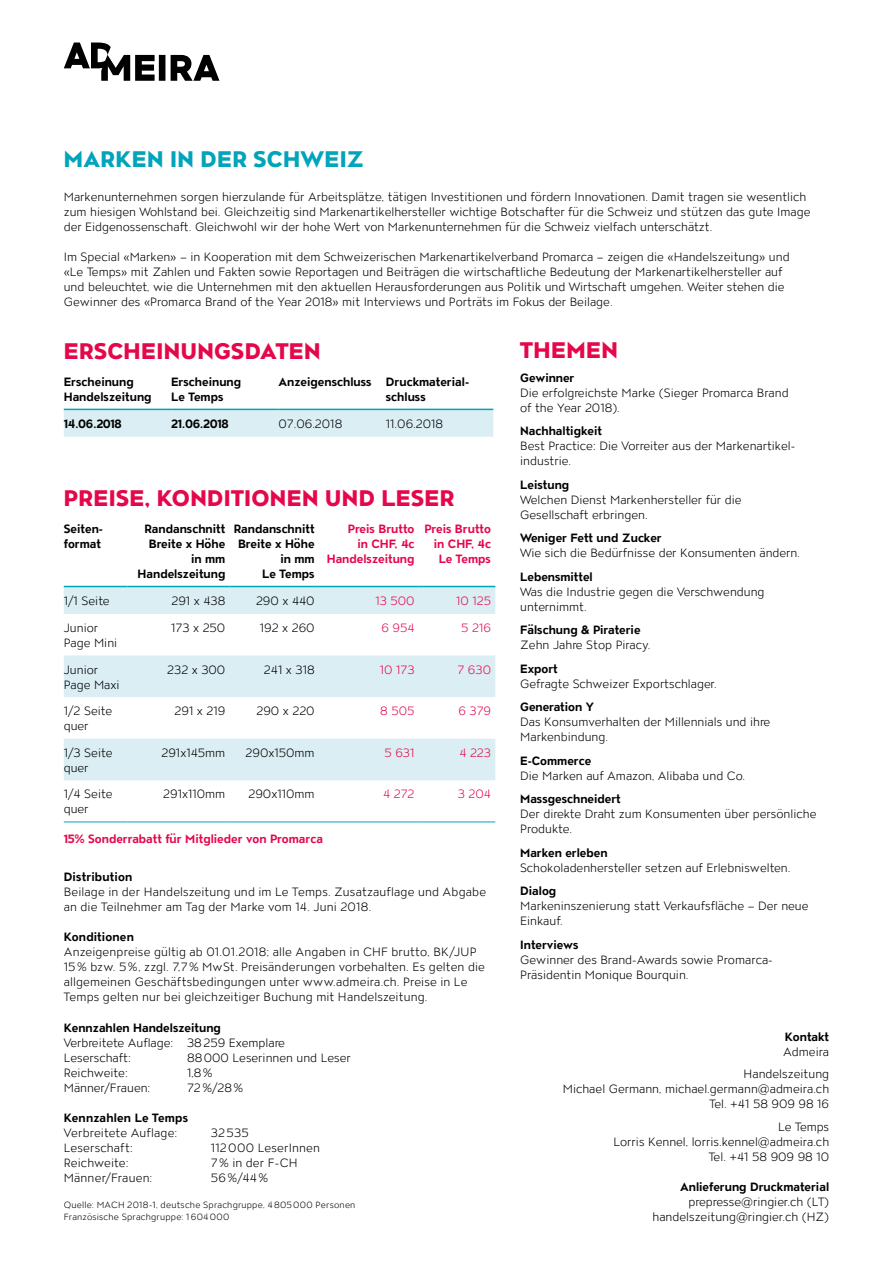
<style>
.page{position:relative;width:893px;height:1263px;background:#fff}
.page>*{position:absolute;margin:0;border:0;box-sizing:border-box;transform-origin:0 0}
.t1{font:800 22.5px "ATC Overlook";letter-spacing:.02em;color:#e5074c}
.t2{font:800 22.5px "ATC Overlook";letter-spacing:.015em;color:#00a4bb}
.t3{font:300 12px/15px "ATC Overlook";color:#000}
.t4{font:700 12px/15px "ATC Overlook";color:#000}
.t5{font:700 12px/15px "ATC Overlook";color:#e5074c;text-align:right}
.t6{font:300 12px "ATC Overlook";color:#e5074c}
.t7{font:300 9px/12px "ATC Overlook";letter-spacing:.025em;color:#000}
</style>
<div class="page">
<svg style="left:64px;top:43px;width:155px;height:38px"></svg>
<svg style="left:64px;top:587px;width:431px;height:193px;fill:#daeef3"></svg>
<hr style="left:64px;top:586px;width:64px;height:1px;background:#00a4bb">
<hr style="left:128px;top:586px;width:102px;height:1px;background:#00a4bb">
<hr style="left:230px;top:586px;width:89px;height:1px;background:#00a4bb">
<hr style="left:319px;top:586px;width:100px;height:1px;background:#00a4bb">
<hr style="left:419px;top:586px;width:76px;height:1px;background:#00a4bb">
<hr style="left:64px;top:821px;width:64px;height:1px;background:#00a4bb">
<hr style="left:128px;top:821px;width:102px;height:1px;background:#00a4bb">
<hr style="left:230px;top:821px;width:89px;height:1px;background:#00a4bb">
<hr style="left:319px;top:821px;width:100px;height:1px;background:#00a4bb">
<hr style="left:419px;top:821px;width:76px;height:1px;background:#00a4bb">
<svg style="left:64px;top:410px;width:429px;height:27px;background:#d9edf2"></svg>
<hr style="left:64px;top:409px;width:107px;height:1px;background:#00a4bb">
<hr style="left:171px;top:409px;width:108px;height:1px;background:#00a4bb">
<hr style="left:279px;top:409px;width:107px;height:1px;background:#00a4bb">
<hr style="left:386px;top:409px;width:107px;height:1px;background:#00a4bb">
<h1 class="t2" style="left:64px;top:146px;width:302px">MARKEN IN DER SCHWEIZ</h1>
<p class="t3" style="left:64px;top:190px;width:748px">Markenunternehmen sorgen hierzulande für Arbeitsplätze, tätigen Investitionen und fördern Innovationen. Damit tragen sie wesentlich zum hiesigen Wohlstand bei. Gleichzeitig sind Markenartikelhersteller wichtige Botschafter für die Schweiz und stützen das gute Image der Eidgenossenschaft. Gleichwohl wir der hohe Wert von Markenunternehmen für die Schweiz vielfach unterschätzt.</p>
<p class="t3" style="left:64px;top:250px;width:727px">Im Special «Marken» – in Kooperation mit dem Schweizerischen Markenartikelverband Promarca – zeigen die «Handelszeitung» und «Le Temps» mit Zahlen und Fakten sowie Reportagen und Beiträgen die wirtschaftliche Bedeutung der Markenartikelhersteller auf und beleuchtet, wie die Unternehmen mit den aktuellen Herausforderungen aus Politik und Wirtschaft umgehen. Weiter stehen die Gewinner des «Promarca Brand of the Year 2018» mit Interviews und Porträts im Fokus der Beilage.</p>
<h1 class="t1" style="left:520px;top:337px;width:99px">THEMEN</h1>
<p class="t4" style="left:520px;top:371px;width:56px">Gewinner</p>
<p class="t3" style="left:520px;top:386px;width:270px">Die erfolgreichste Marke (Sieger Promarca Brand of the Year 2018).</p>
<p class="t4" style="left:520px;top:424px;width:83px">Nachhaltigkeit</p>
<p class="t3" style="left:520px;top:439px;width:277px">Best Practice: Die Vorreiter aus der Markenartikel&shy;industrie.</p>
<p class="t4" style="left:520px;top:478px;width:51px">Leistung</p>
<p class="t3" style="left:520px;top:493px;width:223px">Welchen Dienst Markenhersteller für die<br>Gesellschaft erbringen.</p>
<p class="t4" style="left:520px;top:531px;width:143px">Weniger Fett und Zucker</p>
<p class="t3" style="left:520px;top:546px;width:281px">Wie sich die Bedürfnisse der Konsumenten ändern.</p>
<p class="t4" style="left:520px;top:570px;width:74px">Lebensmittel</p>
<p class="t3" style="left:520px;top:585px;width:246px">Was die Industrie gegen die Verschwendung unternimmt.</p>
<p class="t4" style="left:520px;top:623px;width:122px">Fälschung &amp; Piraterie</p>
<p class="t3" style="left:520px;top:638px;width:132px">Zehn Jahre Stop Piracy.</p>
<p class="t4" style="left:520px;top:662px;width:39px">Export</p>
<p class="t3" style="left:520px;top:677px;width:198px">Gefragte Schweizer Exportschlager.</p>
<p class="t4" style="left:520px;top:700px;width:75px">Generation Y</p>
<p class="t3" style="left:520px;top:715px;width:252px">Das Konsumverhalten der Millennials und ihre<br>Markenbindung.</p>
<p class="t4" style="left:520px;top:754px;width:73px">E-Commerce</p>
<p class="t3" style="left:520px;top:769px;width:227px">Die Marken auf Amazon, Alibaba und Co.</p>
<p class="t4" style="left:520px;top:792px;width:102px">Massgeschneidert</p>
<p class="t3" style="left:520px;top:807px;width:298px">Der direkte Draht zum Konsumenten über persönliche<br>Produkte.</p>
<p class="t4" style="left:520px;top:846px;width:89px">Marken erleben</p>
<p class="t3" style="left:520px;top:861px;width:272px">Schokoladenhersteller setzen auf Erlebniswelten.</p>
<p class="t4" style="left:520px;top:884px;width:38px">Dialog</p>
<p class="t3" style="left:520px;top:899px;width:290px">Markeninszenierung statt Verkaufsfläche – Der neue<br>Einkauf.</p>
<p class="t4" style="left:520px;top:938px;width:60px">Interviews</p>
<p class="t3" style="left:520px;top:953px;width:251px">Gewinner des Brand-Awards sowie Promarca--<br>Präsidentin Monique Bourquin.</p>
<h1 class="t1" style="left:64px;top:339px;width:258px">ERSCHEINUNGSDATEN</h1>
<p class="t4" style="left:64px;top:375px;width:89px">Erscheinung<br>Handelszeitung</p>
<p class="t4" style="left:171px;top:375px;width:71px">Erscheinung<br>Le Temps</p>
<p class="t4" style="left:386px;top:375px;width:85px;text-indent:-107px">Anzeigenschluss Druckmaterial&shy;schluss</p>
<p class="t4" style="left:64px;top:417px;width:60px">14.06.2018</p>
<p class="t4" style="left:171px;top:417px;width:59px">21.06.2018</p>
<p class="t3" style="left:279px;top:417px;width:65px">07.06.2018</p>
<p class="t3" style="left:386px;top:417px;width:59px">11.06.2018</p>
<h1 class="t1" style="left:64px;top:485px;width:392px">PREISE, KONDITIONEN UND LESER</h1>
<p class="t4" style="left:64px;top:522px;width:41px">Seiten&shy;format</p>
<p class="t4" style="left:138px;top:522px;width:89px;text-align:right">Randanschnitt<br>Breite x Höhe in mm<br>Handelszeitung</p>
<p class="t4" style="left:234px;top:522px;width:82px;text-align:right">Randanschnitt<br>Breite x Höhe in mm<br>Le Temps</p>
<p class="t5" style="left:327px;top:522px;width:89px">Preis Brutto<br>in CHF, 4c<br>Handelszeitung</p>
<p class="t5" style="left:424px;top:522px;width:68px">Preis Brutto in CHF, 4c<br>Le Temps</p>
<p class="t3" style="left:64px;top:594px;width:47px">1/1 Seite</p>
<p class="t3" style="left:171px;top:594px;width:55px">291 x 438</p>
<p class="t3" style="left:256px;top:594px;width:60px">290 x 440</p>
<p class="t6" style="left:375px;top:594px;width:41px">13 500</p>
<p class="t6" style="left:456px;top:594px;width:36px">10 125</p>
<p class="t3" style="left:64px;top:621px;width:55px">Junior<br>Page Mini</p>
<p class="t3" style="left:171px;top:621px;width:56px">173 x 250</p>
<p class="t3" style="left:260px;top:621px;width:56px">192 x 260</p>
<p class="t6" style="left:381px;top:621px;width:35px">6 954</p>
<p class="t6" style="left:461px;top:621px;width:31px">5 216</p>
<p class="t3" style="left:64px;top:662px;width:57px">Junior<br>Page Maxi</p>
<p class="t3" style="left:167px;top:662px;width:60px">232 x 300</p>
<p class="t3" style="left:264px;top:662px;width:52px">241 x 318</p>
<p class="t6" style="left:380px;top:663px;width:36px">10 173</p>
<p class="t6" style="left:458px;top:663px;width:35px">7 630</p>
<p class="t3" style="left:64px;top:704px;width:50px">1/2 Seite quer</p>
<p class="t3" style="left:175px;top:704px;width:52px">291 x 219</p>
<p class="t3" style="left:256px;top:704px;width:60px">290 x 220</p>
<p class="t6" style="left:380px;top:704px;width:36px">8 505</p>
<p class="t6" style="left:458px;top:704px;width:34px">6 379</p>
<p class="t3" style="left:64px;top:746px;width:50px">1/3 Seite quer</p>
<p class="t3" style="left:161px;top:746px;width:65px">291x145mm</p>
<p class="t3" style="left:245px;top:746px;width:71px">290x150mm</p>
<p class="t6" style="left:385px;top:746px;width:31px">5 631</p>
<p class="t6" style="left:459px;top:746px;width:33px">4 223</p>
<p class="t3" style="left:64px;top:787px;width:50px">1/4 Seite quer</p>
<p class="t3" style="left:163px;top:787px;width:64px">291x110mm</p>
<p class="t3" style="left:248px;top:787px;width:68px">290x110mm</p>
<p class="t6" style="left:383px;top:787px;width:33px">4 272</p>
<p class="t6" style="left:458px;top:787px;width:35px">3 204</p>
<p class="t5" style="left:64px;top:832px;width:261px">15% Sonderrabatt für Mitglieder von Promarca</p>
<p class="t4" style="left:64px;top:870px;width:70px">Distribution</p>
<p class="t3" style="left:64px;top:885px;width:424px">Beilage in der Handelszeitung und im Le Temps. Zusatzauflage und Abgabe an die Teilnehmer am Tag der Marke vom 14. Juni 2018.</p>
<p class="t4" style="left:64px;top:930px;width:72px">Konditionen</p>
<p class="t3" style="left:64px;top:945px;width:423px">Anzeigenpreise gültig ab 01.01.2018; alle Angaben in CHF brutto, BK/JUP 15% bzw. 5%, zzgl. 7,7% MwSt. Preisänderungen vorbehalten. Es gelten die allgemeinen Geschäftsbedingungen unter www.admeira.ch. Preise in Le Temps gelten nur bei gleichzeitiger Buchung mit Handelszeitung.</p>
<p class="t4" style="left:64px;top:1020px;width:159px">Kennzahlen Handelszeitung</p>
<p class="t3" style="left:64px;top:1035px;width:223px">Verbreitete Auflage: 38259 Exemplare<br>Leserschaft:</p>
<p class="t4" style="left:785px;top:1029px;width:46px">Kontakt</p>
<p class="t3" style="left:744px;top:1041px;width:87px;line-height:22.5px;text-align:right">Admeira<br>Handelszeitung</p>
<p class="t3" style="left:563px;top:1082px;width:268px;text-align:right">Michael Germann, michael.germann@admeira.ch<br>Tel. +41 58 909 98 16</p>
<p class="t3" style="left:613px;top:1119px;width:217px;text-align:right">Le Temps<br>Lorris Kennel, lorris.kennel@admeira.ch<br>Tel. +41 58 909 98 10</p>
<p class="t4" style="left:680px;top:1179px;width:151px">Anlieferung Druckmaterial</p>
<p class="t3" style="left:652px;top:1194px;width:178px;text-align:right">prepresse@ringier.ch (LT) handelszeitung@ringier.ch (HZ)</p>
<p class="t3" style="left:187px;top:1050px;width:165px">88000 Leserinnen und Leser</p>
<p class="t3" style="left:64px;top:1065px;width:66px">Reichweite:</p>
<p class="t3" style="left:187px;top:1065px;width:27px">1,8%</p>
<p class="t3" style="left:64px;top:1080px;width:88px">Männer/Frauen:</p>
<p class="t3" style="left:187px;top:1080px;width:58px">72%/28%</p>
<p class="t4" style="left:64px;top:1110px;width:126px">Kennzahlen Le Temps</p>
<p class="t3" style="left:64px;top:1125px;width:115px">Verbreitete Auflage:</p>
<p class="t3" style="left:211px;top:1125px;width:40px">32535</p>
<p class="t3" style="left:64px;top:1140px;width:71px">Leserschaft:</p>
<p class="t3" style="left:211px;top:1140px;width:111px">112000 LeserInnen</p>
<p class="t3" style="left:64px;top:1155px;width:66px">Reichweite:</p>
<p class="t3" style="left:211px;top:1155px;width:88px">7% in der F-CH</p>
<p class="t3" style="left:64px;top:1170px;width:90px">Männer/Frauen:</p>
<p class="t3" style="left:211px;top:1170px;width:59px">56%/44%</p>
<p class="t7" style="left:64px;top:1200px;width:293px">Quelle: MACH 2018-1, deutsche Sprachgruppe, 4805000 Personen<br>Französische Sprachgruppe: 1604000</p>
</div>
